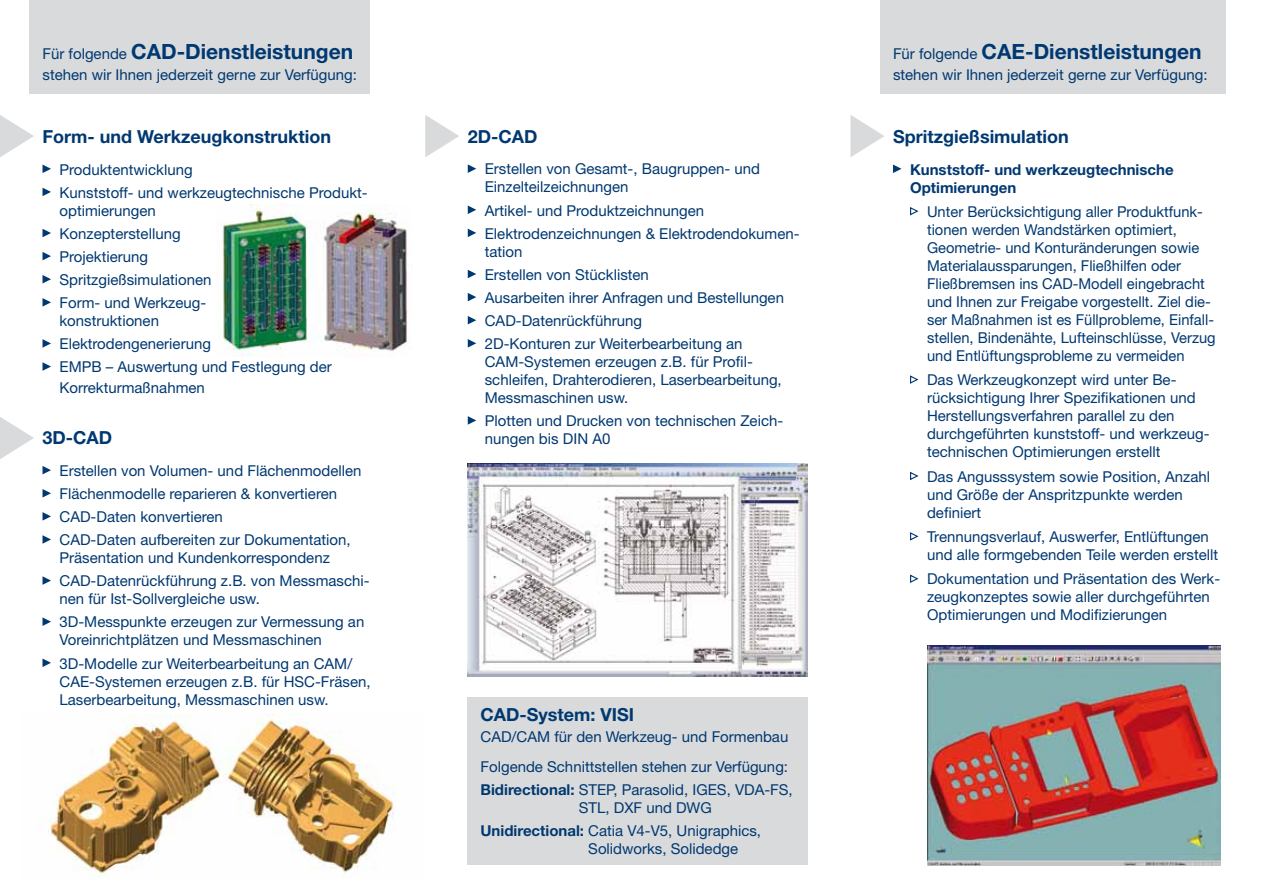
<style>
.page{position:relative;width:1263px;height:893px;background:#fff}
.page>*{position:absolute;margin:0;border:0;box-sizing:border-box;transform-origin:0 0}
.t1{font:700 21px "Helvetica Neue LT";color:#003871}
.t2{font:700 18px "Helvetica Neue LT";color:#003871}
.t3{font:15px/18px "Helvetica Neue LT";color:#003871}
.t4{font:700 15px/18px "Helvetica Neue LT";color:#003871}
.s1{font-weight:400;font-size:15px}
.s2{font-weight:700}
</style>
<div class="page">
<div style="left:468px;top:697px;width:340px;height:168px;background:#d9dadb"></div>
<div style="left:880px;top:0;width:346px;height:94px;background:#d9dadb"></div>
<div style="left:30px;top:0;width:340px;height:94px;background:#d9dadb"></div>
<img style="left:222px;top:204px;width:186px;height:153px">
<svg style="left:893px;top:165px;width:8px;height:8px"></svg>
<svg style="left:910px;top:207px;width:9px;height:9px"></svg>
<svg style="left:910px;top:375px;width:9px;height:9px"></svg>
<svg style="left:910px;top:471px;width:9px;height:10px"></svg>
<svg style="left:910px;top:532px;width:9px;height:9px"></svg>
<svg style="left:910px;top:574px;width:9px;height:9px"></svg>
<svg style="left:468px;top:164px;width:8px;height:9px"></svg>
<svg style="left:468px;top:206px;width:8px;height:8px"></svg>
<svg style="left:468px;top:229px;width:8px;height:8px"></svg>
<svg style="left:468px;top:270px;width:8px;height:8px"></svg>
<svg style="left:468px;top:293px;width:8px;height:8px"></svg>
<svg style="left:468px;top:316px;width:8px;height:8px"></svg>
<svg style="left:468px;top:339px;width:8px;height:9px"></svg>
<svg style="left:468px;top:416px;width:8px;height:9px"></svg>
<svg style="left:43px;top:165px;width:8px;height:8px"></svg>
<svg style="left:43px;top:188px;width:8px;height:8px"></svg>
<svg style="left:43px;top:229px;width:8px;height:8px"></svg>
<svg style="left:43px;top:252px;width:8px;height:8px"></svg>
<svg style="left:43px;top:275px;width:8px;height:8px"></svg>
<svg style="left:43px;top:298px;width:8px;height:9px"></svg>
<svg style="left:43px;top:339px;width:8px;height:9px"></svg>
<svg style="left:43px;top:362px;width:8px;height:9px"></svg>
<svg style="left:43px;top:466px;width:8px;height:8px"></svg>
<svg style="left:43px;top:489px;width:8px;height:8px"></svg>
<svg style="left:43px;top:512px;width:8px;height:9px"></svg>
<svg style="left:43px;top:535px;width:8px;height:9px"></svg>
<svg style="left:43px;top:576px;width:8px;height:9px"></svg>
<svg style="left:43px;top:617px;width:8px;height:9px"></svg>
<svg style="left:43px;top:658px;width:8px;height:9px"></svg>
<img style="left:48px;top:714px;width:174px;height:164px">
<img style="left:223px;top:713px;width:172px;height:160px">
<svg style="left:425px;top:115px;width:34px;height:42px"></svg>
<svg style="left:0;top:115px;width:34px;height:42px"></svg>
<svg style="left:0;top:417px;width:34px;height:42px"></svg>
<svg style="left:850px;top:115px;width:34px;height:42px"></svg>
<img style="left:468px;top:464px;width:340px;height:212px">
<img style="left:928px;top:646px;width:292px;height:219px">
<h1 class="t1" style="left:43px;top:38px;width:312px"><span class="s1">Für folgende</span> CAD-Dienstleistungen</h1>
<p class="t3" style="left:43px;top:65px;width:316px">stehen wir Ihnen jederzeit gerne zur Verfügung:</p>
<p class="t2" style="left:43px;top:125px;width:290px">Form- und Werkzeugkonstruktion</p>
<p class="t3" style="left:60px;top:157px;width:308px;line-height:23.1px">Produktentwicklung<br>Kunststoff- und werkzeugtechnische Produkt-</p>
<p class="t3" style="left:60px;top:199px;width:153px;line-height:23.1px">optimierungen<br>Konzepterstellung<br>Projektierung<br>Spritzgießsimulationen<br>Form- und Werkzeug-</p>
<p class="t3" style="left:60px;top:309px;width:274px;line-height:23.1px">konstruktionen<br>Elektrodengenerierung<br>EMPB – Auswertung und Festlegung der</p>
<p class="t3" style="left:60px;top:379px;width:147px">Korrekturmaßnahmen</p>
<p class="t2" style="left:43px;top:427px;width:71px">3D-CAD</p>
<p class="t3" style="left:60px;top:459px;width:304px;line-height:23.1px">Erstellen von Volumen- und Flächenmodellen Flächenmodelle reparieren &amp; konvertieren CAD-Daten konvertieren<br>CAD-Daten aufbereiten zur Dokumentation,</p>
<p class="t3" style="left:60px;top:546px;width:312px;line-height:23.1px">Präsentation und Kundenkorrespondenz<br>CAD-Datenrückführung z.B. von Messmaschi-</p>
<p class="t3" style="left:60px;top:587px;width:306px;line-height:23.1px">nen für Ist-Sollvergleiche usw.<br>3D-Messpunkte erzeugen zur Vermessung an</p>
<p class="t3" style="left:60px;top:628px;width:294px;line-height:23.1px">Voreinrichtplätzen und Messmaschinen<br>3D-Modelle zur Weiterbearbeitung an CAM/</p>
<p class="t3" style="left:60px;top:672px;width:313px">CAE-Systemen erzeugen z.B. für HSC-Fräsen,<br>Laserbearbeitung, Messmaschinen usw.</p>
<p class="t2" style="left:468px;top:125px;width:71px">2D-CAD</p>
<p class="t3" style="left:485px;top:160px;width:277px">Erstellen von Gesamt-, Baugruppen- und<br>Einzelteilzeichnungen</p>
<p class="t3" style="left:485px;top:198px;width:316px;line-height:23.1px">Artikel- und Produktzeichnungen<br>Elektrodenzeichnungen &amp; Elektrodendokumen-</p>
<p class="t3" style="left:485px;top:240px;width:301px;line-height:23.1px">tation<br>Erstellen von Stücklisten<br>Ausarbeiten ihrer Anfragen und Bestellungen<br>CAD-Datenrückführung<br>2D-Konturen zur Weiterbearbeitung an</p>
<p class="t3" style="left:485px;top:352px;width:298px">CAM-Systemen erzeugen z.B. für Profil&shy;schleifen, Drahterodieren, Laserbearbeitung,<br>Messmaschinen usw.</p>
<p class="t3" style="left:485px;top:412px;width:300px">Plotten und Drucken von technischen Zeich&shy;nungen bis DIN A0</p>
<p class="t2" style="left:480px;top:704px;width:155px">CAD-System: VISI</p>
<p class="t3" style="left:480px;top:722px;width:309px;line-height:29.5px">CAD/CAM für den Werkzeug- und Formenbau<br>Folgende Schnittstellen stehen zur Verfügung:</p>
<p class="t3" style="left:579px;top:780px;width:215px;text-indent:-98px"><span class="s2">Bidirectional:</span> STEP, Parasolid, IGES, VDA-FS,<br>STL, DXF und DWG</p>
<p class="t3" style="left:588px;top:821px;width:174px;text-indent:-108px"><span class="s2">Unidirectional:</span> Catia V4-V5, Unigraphics,<br>Solidworks, Solidedge</p>
<h1 class="t1" style="left:893px;top:38px;width:310px"><span class="s1">Für folgende</span> CAE-Dienstleistungen</h1>
<p class="t3" style="left:893px;top:65px;width:316px">stehen wir Ihnen jederzeit gerne zur Verfügung:</p>
<p class="t2" style="left:893px;top:125px;width:177px">Spritzgießsimulation</p>
<p class="t4" style="left:910px;top:160px;width:265px">Kunststoff- und werkzeugtechnische<br>Optimierungen</p>
<p class="t3" style="left:927px;top:202px;width:290px">Unter Berücksichtigung aller Produktfunk&shy;tionen werden Wandstärken optimiert, Geometrie- und Konturänderungen sowie Materialaussparungen, Fließhilfen oder Fließbremsen ins CAD-Modell eingebracht und Ihnen zur Freigabe vorgestellt. Ziel die&shy;ser Maßnahmen ist es Füllprobleme, Einfall&shy;stellen, Bindenähte, Lufteinschlüsse, Verzug und Entlüftungsprobleme zu vermeiden</p>
<p class="t3" style="left:927px;top:371px;width:284px">Das Werkzeugkonzept wird unter Be&shy;rücksichtigung Ihrer Spezifikationen und Herstellungsverfahren parallel zu den durchgeführten kunststoff- und werkzeug&shy;technischen Optimierungen erstellt</p>
<p class="t3" style="left:927px;top:467px;width:285px">Das Angusssystem sowie Position, Anzahl und Größe der Anspritzpunkte werden definiert</p>
<p class="t3" style="left:927px;top:528px;width:293px">Trennungsverlauf, Auswerfer, Entlüftungen und alle formgebenden Teile werden erstellt</p>
<p class="t3" style="left:927px;top:570px;width:295px">Dokumentation und Präsentation des Werk&shy;zeugkonzeptes sowie aller durchgeführten<br>Optimierungen und Modifizierungen</p>
</div>
